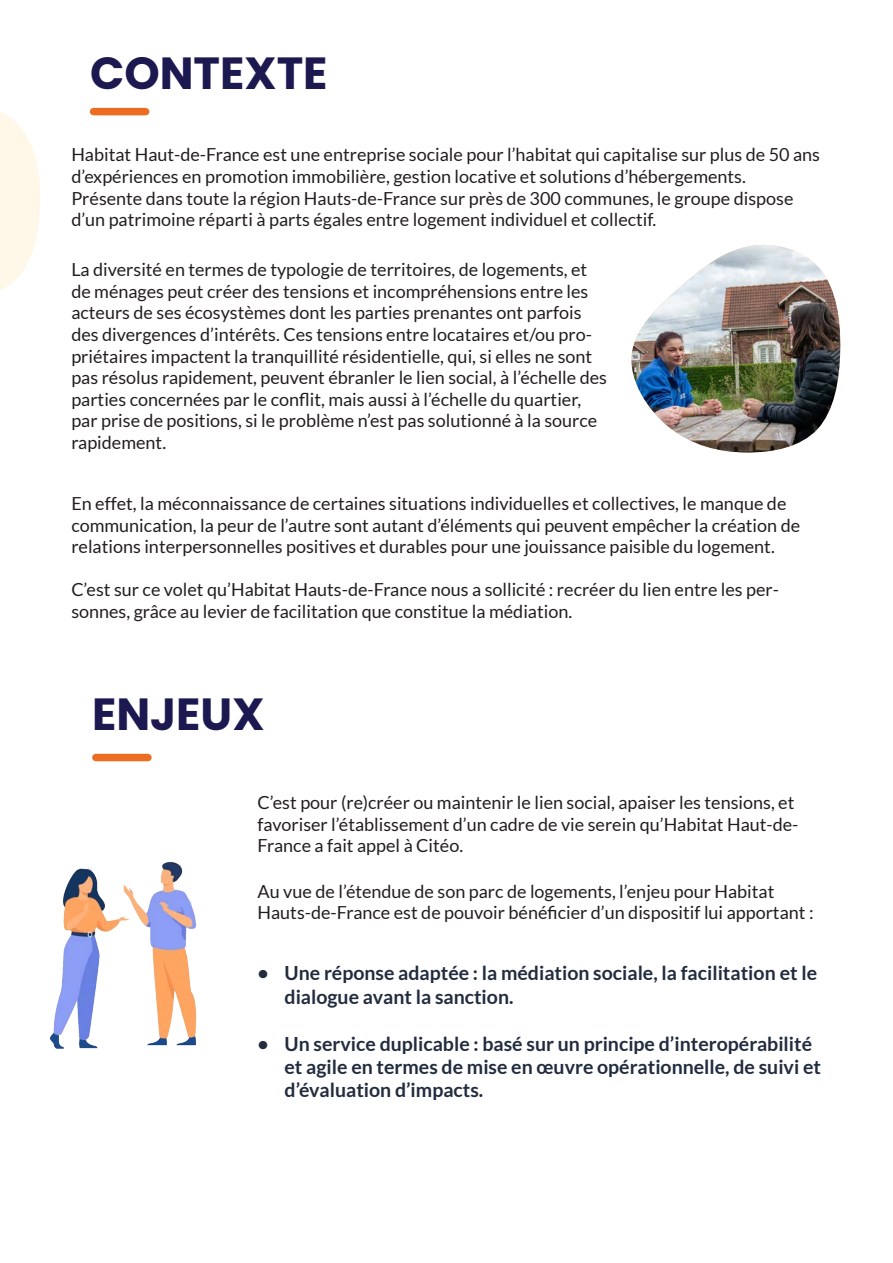
<style>
.page{position:relative;width:893px;height:1263px;background:#fff}
.page>*{position:absolute;margin:0;border:0;box-sizing:border-box;transform-origin:0 0}
.t1{font:700 45px "Poppins";color:#1c1850}
.t2{font:700 19.5px/23.4px "Lato";color:#222c3f}
.Style_de_paragraphe{font:18px/21.6px "Lato";color:#231f20}
</style>
<div class="page">
<svg style="left:0;top:111px;width:40px;height:179px"></svg>
<img style="left:631px;top:245px;width:210px;height:207px">
<div style="left:94px;top:108px;width:52px;height:7px;background:#ec6c21"></div>
<div style="left:96px;top:754px;width:52px;height:7px;background:#ec6c21"></div>
<img style="left:49px;top:861px;width:148px;height:188px">
<p class="t1" style="left:90px;top:47px;width:239px">CONTEXTE</p>
<p class="Style_de_paragraphe" style="left:71px;top:144px;width:750px">Habitat Haut-de-France est une entreprise sociale pour l’habitat qui capitalise sur plus de 50 ans d’expériences en promotion immobilière, gestion locative et solutions d’hébergements.</p>
<p class="Style_de_paragraphe" style="left:71px;top:187px;width:724px">Présente dans toute la région Hauts-de-France sur près de 300 communes, le groupe dispose d’un patrimoine réparti à parts égales entre logement individuel et collectif.</p>
<p class="Style_de_paragraphe" style="left:71px;top:259px;width:537px">La diversité en termes de typologie de territoires, de logements, et de ménages peut créer des tensions et incompréhensions entre les acteurs de ses écosystèmes dont les parties prenantes ont parfois des divergences d’intérêts. Ces tensions entre locataires et/ou pro&shy;priétaires impactent la tranquillité résidentielle, qui, si elles ne sont pas résolus rapidement, peuvent ébranler le lien social, à l’échelle des parties concernées par le conflit, mais aussi à l’échelle du quartier, par prise de positions, si le problème n’est pas solutionné à la source rapidement.</p>
<p class="Style_de_paragraphe" style="left:71px;top:492px;width:730px">En effet, la méconnaissance de certaines situations individuelles et collectives, le manque de communication, la peur de l’autre sont autant d’éléments qui peuvent empêcher la création de relations interpersonnelles positives et durables pour une jouissance paisible du logement.</p>
<p class="Style_de_paragraphe" style="left:71px;top:579px;width:709px">C’est sur ce volet qu’Habitat Hauts-de-France nous a sollicité : recréer du lien entre les per&shy;sonnes, grâce au levier de facilitation que constitue la médiation.</p>
<p class="t1" style="left:92px;top:688px;width:174px">ENJEUX</p>
<p class="Style_de_paragraphe" style="left:258px;top:792px;width:542px">C’est pour (re)créer ou maintenir le lien social, apaiser les tensions, et favoriser l’établissement d’un cadre de vie serein qu’Habitat Haut-de-<br>France a fait appel à Citéo.</p>
<p class="Style_de_paragraphe" style="left:258px;top:880px;width:557px">Au vue de l’étendue de son parc de logements, l’enjeu pour Habitat<br>Hauts-de-France est de pouvoir bénéficier d’un dispositif lui apportant :</p>
<p class="t2" style="left:285px;top:961px;width:534px;text-indent:-27px">• Une réponse adaptée : la médiation sociale, la facilitation et le dialogue avant la sanction.</p>
<p class="t2" style="left:285px;top:1031px;width:538px;text-indent:-27px">• Un service duplicable : basé sur un principe d’interopérabilité et agile en termes de mise en œuvre opérationnelle, de suivi et d’évaluation d’impacts.</p>
</div>
